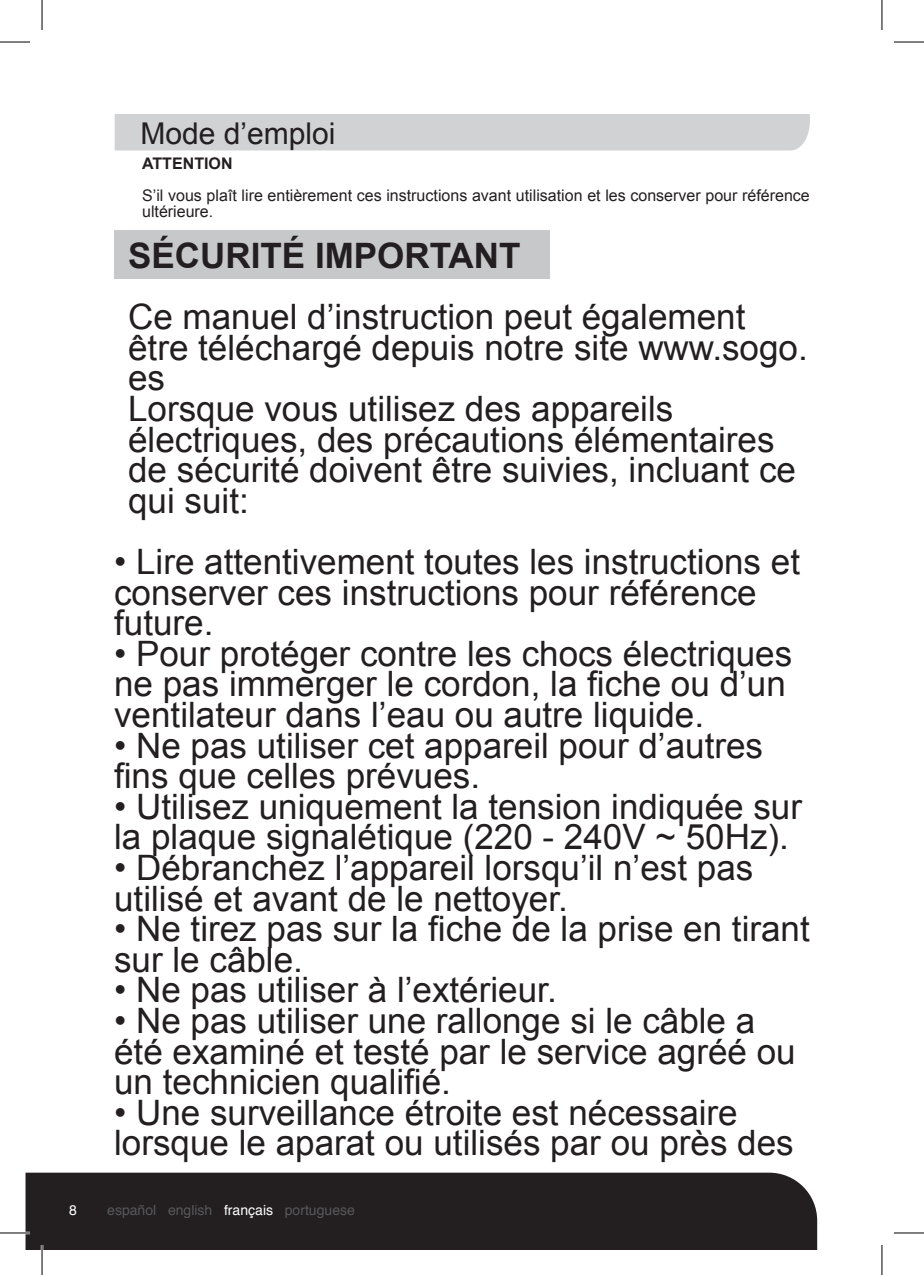
<style>
.page{position:relative;width:924px;height:1275px;background:#fff}
.page>*{position:absolute;margin:0;border:0;box-sizing:border-box;transform-origin:0 0}
.t1{font:35px/30.6px "Arial";color:#231f20}
.t2{font:700 35px "Arial";color:#231f20}
.t3{font:30px "Arial";color:#231f20}
.t4{font:16px/16px "Arial";color:#231f20}
.t5{font:700 16px "Arial";color:#231f20}
.t6{font:14px "Helvetica";color:#57585a}
.t7{font:14px "Helvetica";color:#fff}
.s1{color:#fff}
</style>
<div class="page">
<div style="left:114px;top:230px;width:435px;height:49px;background:#c7c8ca"></div>
<div style="left:25px;top:1172px;width:791px;height:78px;background:#231f20"></div>
<div style="left:115px;top:114px;width:694px;height:36px;background:#d1d2d4"></div>
<hr style="left:0;top:1231px;width:30px;height:3px;background:#fff">
<hr style="left:41px;top:1245px;width:2px;height:30px;background:#fff">
<hr style="left:0;top:42px;width:30px;height:1px;background:#000">
<hr style="left:893px;top:42px;width:30px;height:1px;background:#000">
<hr style="left:0;top:1232px;width:30px;height:1px;background:#000">
<hr style="left:893px;top:1232px;width:30px;height:1px;background:#000">
<hr style="left:42px;top:0;width:1px;height:30px;background:#000">
<hr style="left:42px;top:1245px;width:1px;height:30px;background:#000">
<hr style="left:881px;top:0;width:1px;height:30px;background:#000">
<hr style="left:881px;top:1245px;width:1px;height:30px;background:#000">
<p class="t3" style="left:140px;top:122px;width:197px">Mode d’emploi</p>
<p class="t5" style="left:142px;top:157px;width:92px">ATTENTION</p>
<p class="t4" style="left:142px;top:189px;width:669px">S’il vous plaît lire entièrement ces instructions avant utilisation et les conserver pour référence ultérieure.</p>
<p class="t2" style="left:128px;top:242px;width:394px">SÉCURITÉ IMPORTANT</p>
<p class="t1" style="left:128px;top:305px;width:680px">Ce manuel d’instruction peut également être téléchargé depuis notre site www.sogo. es<br>Lorsque vous utilisez des appareils électriques, des précautions élémentaires de sécurité doivent être suivies, incluant ce qui suit:</p>
<p class="t1" style="left:114px;top:547px;width:687px">• Lire attentivement toutes les instructions et conserver ces instructions pour référence future.</p>
<p class="t1" style="left:114px;top:638px;width:679px">• Pour protéger contre les chocs électriques ne pas immerger le cordon, la fiche ou d’un ventilateur dans l’eau ou autre liquide.</p>
<p class="t1" style="left:114px;top:730px;width:650px">• Ne pas utiliser cet appareil pour d’autres fins que celles prévues.</p>
<p class="t1" style="left:114px;top:791px;width:689px">• Utilisez uniquement la tension indiquée sur la plaque signalétique (220 - 240V ~ 50Hz).</p>
<p class="t1" style="left:114px;top:852px;width:640px">• Débranchez l’appareil lorsqu’il n’est pas utilisé et avant de le nettoyer.</p>
<p class="t1" style="left:114px;top:914px;width:697px">• Ne tirez pas sur la fiche de la prise en tirant sur le câble.</p>
<p class="t1" style="left:114px;top:975px;width:444px">• Ne pas utiliser à l’extérieur.</p>
<p class="t1" style="left:114px;top:1005px;width:682px">• Ne pas utiliser une rallonge si le câble a été examiné et testé par le service agréé ou un technicien qualifié.</p>
<p class="t1" style="left:114px;top:1097px;width:680px">• Une surveillance étroite est nécessaire lorsque le aparat ou utilisés par ou près des</p>
<p class="t7" style="left:69px;top:1202px;width:9px">8</p>
<p class="t6" style="left:107px;top:1205px;width:249px">español english <span class="s1">français</span> portuguese</p>
</div>
